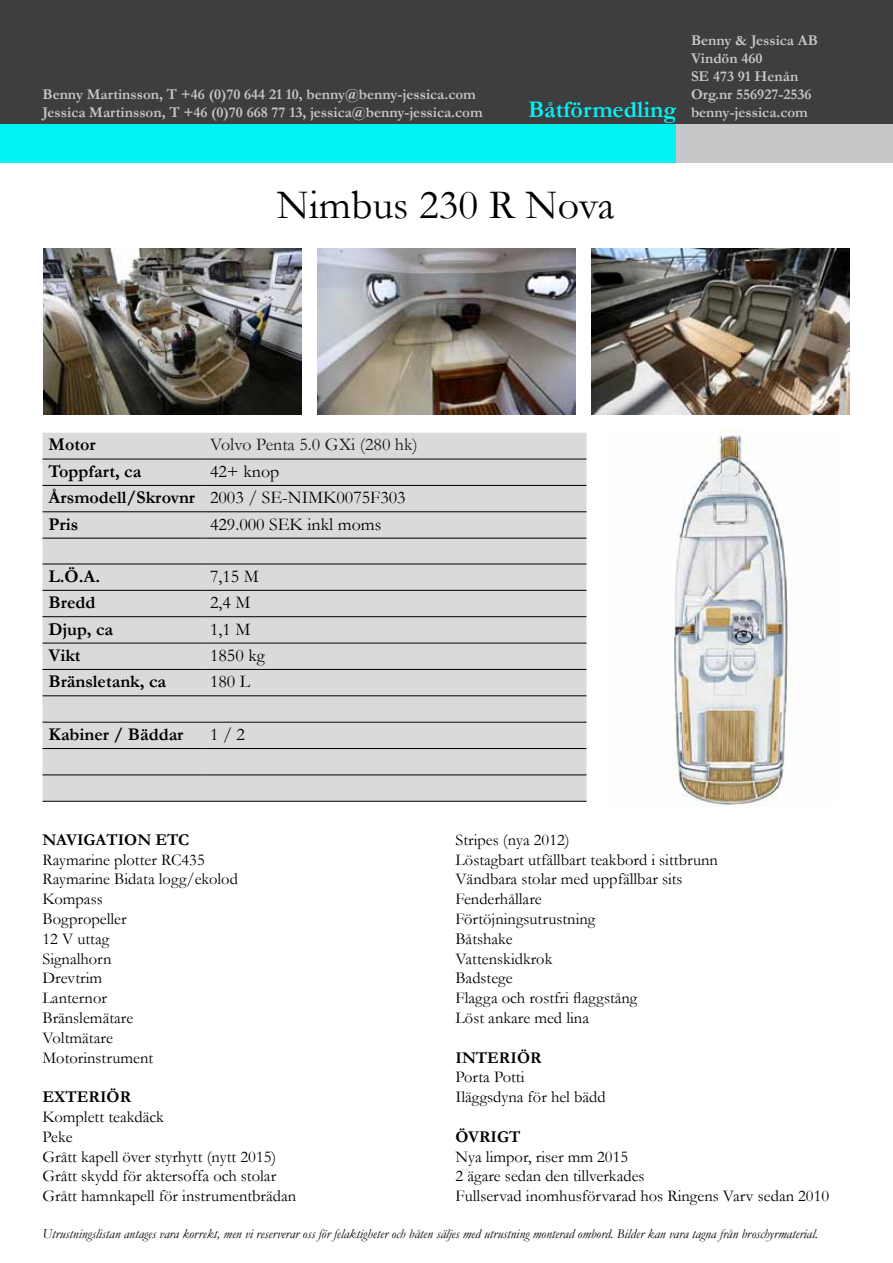
<style>
.page{position:relative;width:893px;height:1263px;background:#fff}
.page>*{position:absolute;margin:0;border:0;box-sizing:border-box;transform-origin:0 0}
.t1{font:42px "Garamond";color:#000}
.t2{font:18px/26.4px "Garamond";color:#000}
.t3{font:700 18px "Garamond";color:#000}
.t4{font:18px "Garamond";color:#1a171b}
.t5{font:16.5px/19.8px "Garamond";color:#000}
.t6{font:700 16.5px "Garamond";color:#000}
.t7{font:700 15px/18px "Garamond";color:#c6c7c8}
.t8{font:italic 13.5px "Garamond";color:#000}
.s1{font-size:24px;color:#00f2f2}
.s2{font-weight:700}
</style>
<div class="page">
<div style="left:0;top:0;width:893px;height:124px;background:#3e3d40"></div>
<div style="left:0;top:124px;width:676px;height:38px;background:#00f2f2"></div>
<div style="left:676px;top:124px;width:217px;height:38px;background:#c6c7c8"></div>
<img style="left:43px;top:249px;width:259px;height:165px">
<img style="left:591px;top:249px;width:259px;height:165px">
<img style="left:317px;top:249px;width:258px;height:165px">
<img style="left:673px;top:429px;width:120px;height:378px">
<div style="left:43px;top:433px;width:543px;height:368px;background:#d9dadb"></div>
<hr style="left:43px;top:459px;width:161px;height:1px;background:#000">
<hr style="left:204px;top:459px;width:382px;height:1px;background:#000">
<hr style="left:43px;top:485px;width:161px;height:1px;background:#000">
<hr style="left:204px;top:485px;width:382px;height:1px;background:#000">
<hr style="left:43px;top:511px;width:161px;height:1px;background:#000">
<hr style="left:204px;top:511px;width:382px;height:1px;background:#000">
<hr style="left:43px;top:538px;width:161px;height:1px;background:#000">
<hr style="left:204px;top:538px;width:382px;height:1px;background:#000">
<hr style="left:43px;top:564px;width:161px;height:1px;background:#000">
<hr style="left:204px;top:564px;width:382px;height:1px;background:#000">
<hr style="left:43px;top:590px;width:161px;height:1px;background:#000">
<hr style="left:204px;top:590px;width:382px;height:1px;background:#000">
<hr style="left:43px;top:616px;width:161px;height:1px;background:#000">
<hr style="left:204px;top:616px;width:382px;height:1px;background:#000">
<hr style="left:43px;top:643px;width:161px;height:1px;background:#000">
<hr style="left:204px;top:643px;width:382px;height:1px;background:#000">
<hr style="left:43px;top:669px;width:161px;height:1px;background:#000">
<hr style="left:204px;top:669px;width:382px;height:1px;background:#000">
<hr style="left:43px;top:695px;width:161px;height:1px;background:#000">
<hr style="left:204px;top:695px;width:382px;height:1px;background:#000">
<hr style="left:43px;top:722px;width:161px;height:1px;background:#000">
<hr style="left:204px;top:722px;width:382px;height:1px;background:#000">
<hr style="left:43px;top:748px;width:161px;height:1px;background:#000">
<hr style="left:204px;top:748px;width:382px;height:1px;background:#000">
<hr style="left:43px;top:775px;width:161px;height:1px;background:#000">
<hr style="left:204px;top:775px;width:382px;height:1px;background:#000">
<hr style="left:43px;top:801px;width:161px;height:1px;background:#000">
<hr style="left:204px;top:801px;width:382px;height:1px;background:#000">
<p class="t7" style="left:43px;top:86px;width:442px">Benny Martinsson, T +46 (0)70 644 21 10, benny@benny-jessica.com<br>Jessica Martinsson, T +46 (0)70 668 77 13, jessica@benny-jessica.com</p>
<p class="t7" style="left:691px;top:31px;width:128px">Benny &amp; Jessica AB</p>
<p class="t7" style="left:691px;top:49px;width:73px">Vindön 460</p>
<p class="t7" style="left:691px;top:67px;width:109px">SE 473 91 Henån</p>
<p class="t7" style="left:691px;top:85px;width:122px">Org.nr 556927-2536</p>
<p class="t7" style="left:528px;top:103px;width:281px"><span class="s1">Båtförmedling</span> benny-jessica.com</p>
<h1 class="t1" style="left:277px;top:177px;width:339px">Nimbus 230 R Nova</h1>
<p class="t3" style="left:49px;top:432px;width:49px">Motor</p>
<p class="t4" style="left:210px;top:433px;width:209px">Volvo Penta 5.0 GXi (280 hk)</p>
<p class="t3" style="left:49px;top:459px;width:94px">Toppfart, ca</p>
<p class="t2" style="left:49px;top:457px;width:359px;text-indent:162px">42+ knop<br><span class="s2">Årsmodell/Skrovnr</span> 2003 / SE-NIMK0075F303<br><span class="s2">Pris</span></p>
<p class="t2" style="left:210px;top:510px;width:173px">429.000 SEK inkl moms</p>
<p class="t3" style="left:49px;top:564px;width:53px">L.Ö.A.</p>
<p class="t2" style="left:210px;top:562px;width:50px">7,15 M</p>
<p class="t3" style="left:49px;top:590px;width:48px">Bredd</p>
<p class="t2" style="left:210px;top:589px;width:42px">2,4 M</p>
<p class="t3" style="left:49px;top:617px;width:66px">Djup, ca</p>
<p class="t2" style="left:210px;top:615px;width:42px">1,1 M</p>
<p class="t3" style="left:49px;top:643px;width:34px">Vikt</p>
<p class="t2" style="left:210px;top:641px;width:56px">1850 kg</p>
<p class="t3" style="left:49px;top:669px;width:119px">Bränsletank, ca</p>
<p class="t2" style="left:210px;top:668px;width:42px">180 L</p>
<p class="t3" style="left:49px;top:722px;width:136px">Kabiner / Bäddar</p>
<p class="t2" style="left:210px;top:721px;width:36px">1 / 2</p>
<p class="t6" style="left:43px;top:828px;width:148px">NAVIGATION ETC</p>
<p class="t5" style="left:43px;top:849px;width:197px">Raymarine plotter RC435<br>Raymarine Bidata logg/ekolod<br>Kompass<br>Bogpropeller<br>12 V uttag<br>Signalhorn<br>Drevtrim<br>Lanternor<br>Bränslemätare<br>Voltmätare<br>Motorinstrument</p>
<p class="t6" style="left:43px;top:1086px;width:90px">EXTERIÖR</p>
<p class="t5" style="left:43px;top:1106px;width:255px">Komplett teakdäck<br>Peke<br>Grått kapell över styrhytt (nytt 2015)<br>Grått skydd för aktersoffa och stolar<br>Grått hamnkapell för instrumentbrädan</p>
<p class="t5" style="left:455px;top:829px;width:264px">Stripes (nya 2012)<br>Löstagbart utfällbart teakbord i sittbrunn<br>Vändbara stolar med uppfällbar sits<br>Fenderhållare<br>Förtöjningsutrustning<br>Båtshake<br>Vattenskidkrok<br>Badstege<br>Flagga och rostfri flaggstång<br>Löst ankare med lina</p>
<p class="t6" style="left:455px;top:1046px;width:88px">INTERIÖR</p>
<p class="t5" style="left:455px;top:1067px;width:152px">Porta Potti<br>Iläggsdyna för hel bädd</p>
<p class="t6" style="left:455px;top:1125px;width:67px">ÖVRIGT</p>
<p class="t5" style="left:455px;top:1146px;width:375px">Nya limpor, riser mm 2015<br>2 ägare sedan den tillverkades<br>Fullservad inomhusförvarad hos Ringens Varv sedan 2010</p>
<p class="t8" style="left:43px;top:1225px;width:777px">Utrustningslistan antages vara korrekt, men vi reserverar oss för felaktigheter och båten säljes med utrustning monterad ombord. Bilder kan vara tagna från broschyrmaterial.</p>
</div>
